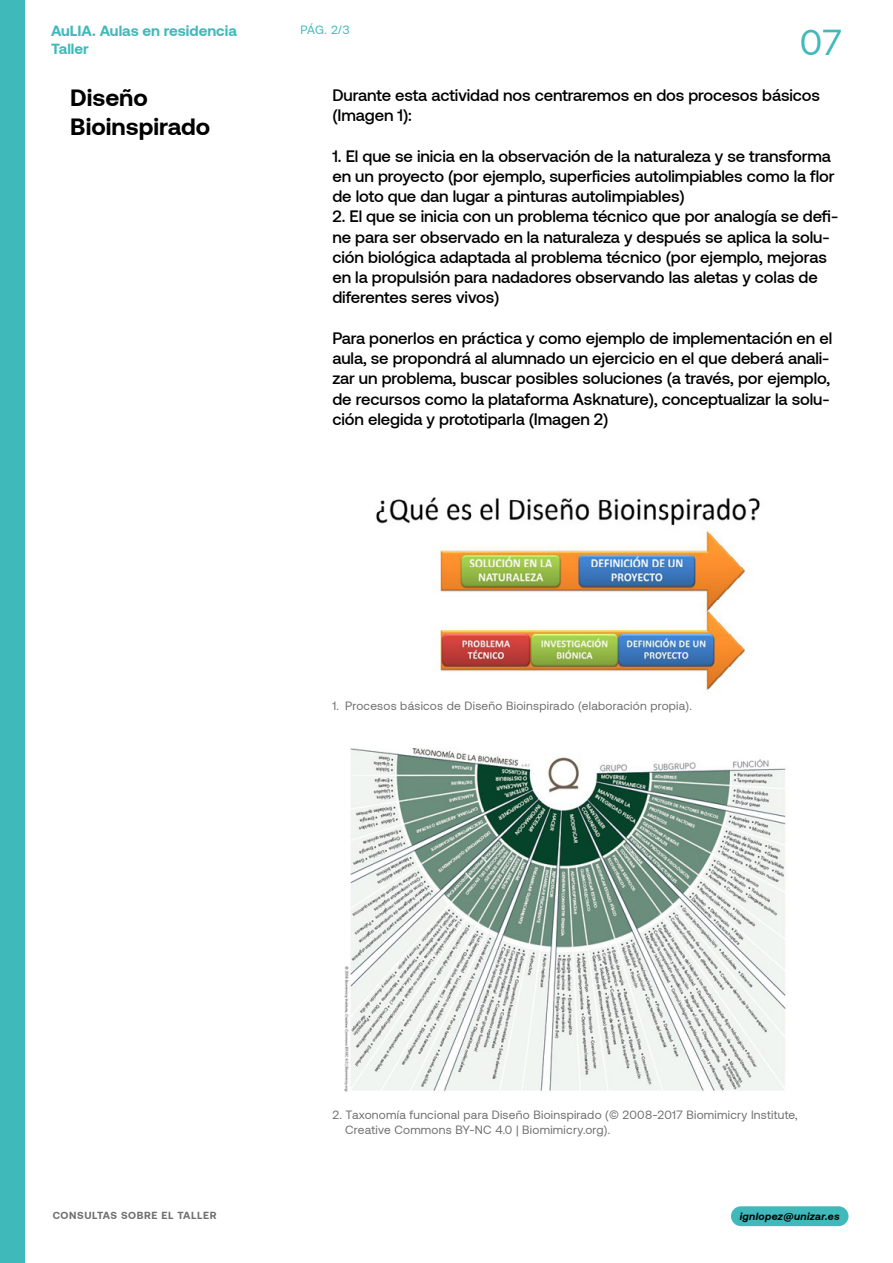
<style>
.page{position:relative;width:893px;height:1263px;background:#fff}
.page>*{position:absolute;margin:0;border:0;box-sizing:border-box;transform-origin:0 0}
.t1{font:36px "Aeonik";color:#40b9bb}
.t2{font:700 24px/28.5px "Aeonik";color:#000}
.t3{font:500 16.5px/20.2px "Aeonik";letter-spacing:-.005em;color:#000}
.t4{font:700 15px "Aeonik";color:#40b9bb}
.t5{font:12px/15px "Aeonik";letter-spacing:.02em;color:#706f6f}
.t6{font:12px "Aeonik";color:#40b9bb}
.t7{font:700 10.5px "Aeonik";letter-spacing:.06em;color:#706f6f}
.t8{font:italic 700 10.5px "Aeonik";letter-spacing:.03em;color:#000}
</style>
<div class="page">
<img style="left:376px;top:497px;width:384px;height:194px">
<img style="left:345px;top:748px;width:441px;height:344px">
<div style="left:0;top:0;width:24px;height:330px;background:#40b9bb"></div>
<div style="left:0;top:317px;width:24px;height:946px;background:#40b9bb"></div>
<div style="left:731px;top:1206px;width:117px;height:20px;background:#40b9bb;border-radius:10px"></div>
<p class="t4" style="left:51px;top:22px;width:187px">AuLIA. Aulas en residencia</p>
<p class="t6" style="left:300px;top:23px;width:51px">PÁG. 2/3</p>
<p class="t4" style="left:51px;top:40px;width:39px">Taller</p>
<h1 class="t1" style="left:800px;top:23px;width:44px">07</h1>
<h2 class="t2" style="left:70px;top:83px;width:142px">Diseño<br>Bioinspirado</h2>
<p class="t3" style="left:332px;top:85px;width:489px">Durante esta actividad nos centraremos en dos procesos básicos (Imagen 1):</p>
<p class="t3" style="left:332px;top:146px;width:504px">1. El que se inicia en la observación de la naturaleza y se transforma en un proyecto (por ejemplo, superficies autolimpiables como la flor de loto que dan lugar a pinturas autolimpiables)</p>
<p class="t3" style="left:332px;top:206px;width:507px">2. El que se inicia con un problema técnico que por analogía se defi&shy;ne para ser observado en la naturaleza y después se aplica la solu&shy;ción biológica adaptada al problema técnico (por ejemplo, mejoras en la propulsión para nadadores observando las aletas y colas de diferentes seres vivos)</p>
<p class="t3" style="left:332px;top:328px;width:501px">Para ponerlos en práctica y como ejemplo de implementación en el aula, se propondrá al alumnado un ejercicio en el que deberá anali&shy;zar un problema, buscar posibles soluciones (a través, por ejemplo, de recursos como la plataforma Asknature), conceptualizar la solu&shy;ción elegida y prototiparla (Imagen 2)</p>
<p class="t5" style="left:332px;top:699px;width:361px">1. Procesos básicos de Diseño Bioinspirado (elaboración propia).</p>
<p class="t5" style="left:345px;top:1108px;width:454px;text-indent:-13px">2. Taxonomía funcional para Diseño Bioinspirado (© 2008-2017 Biomimicry Institute,<br>Creative Commons BY-NC 4.0 | Biomimicry.org).</p>
<p class="t7" style="left:53px;top:1209px;width:165px">CONSULTAS SOBRE EL TALLER</p>
<p class="t8" style="left:740px;top:1210px;width:101px">ignlopez@unizar.es</p>
</div>
